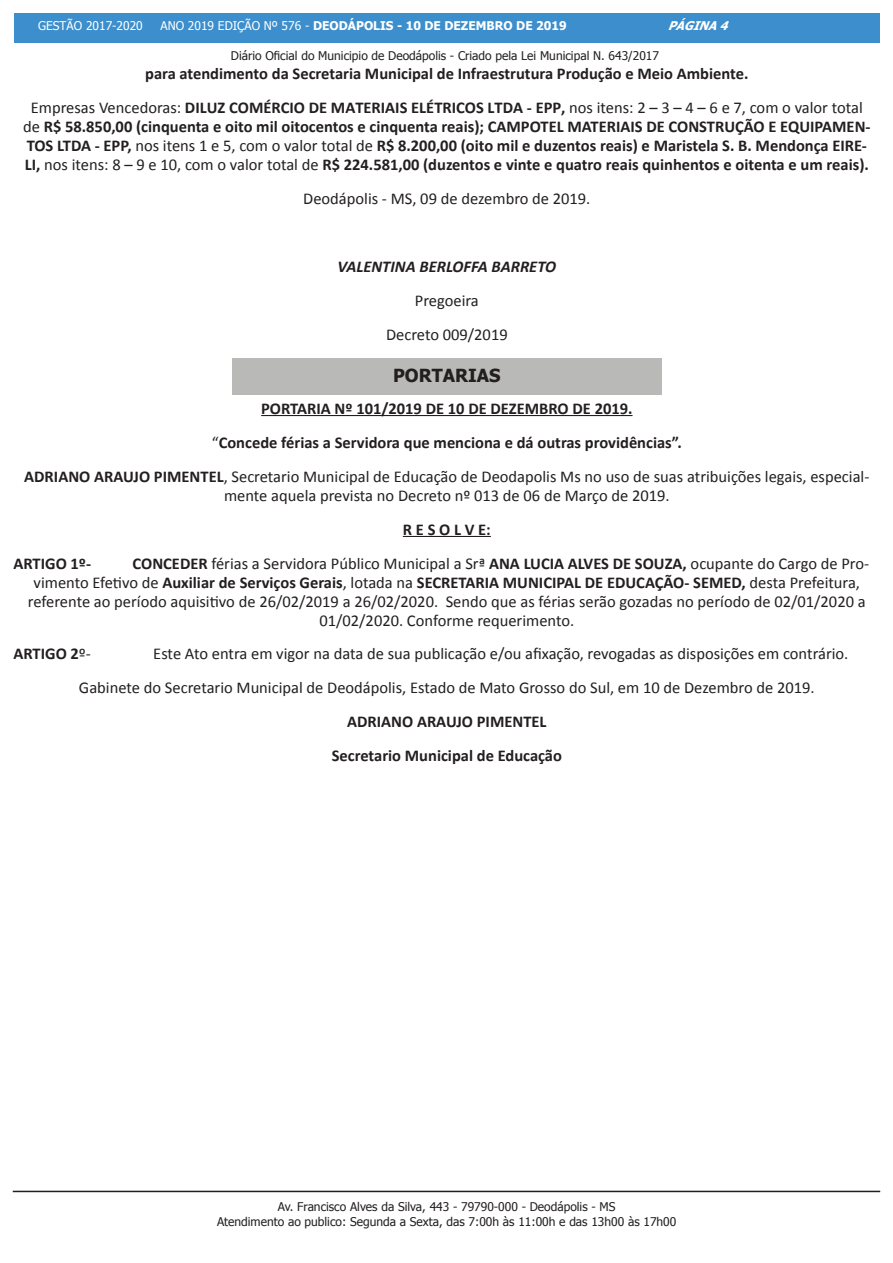
<style>
.page{position:relative;width:893px;height:1263px;background:#fff}
.page>*{position:absolute;margin:0;border:0;box-sizing:border-box;transform-origin:0 0}
.t1{font:700 18px "Tahoma";color:#231f20}
.t2{font:700 16.5px/18.9px "Calibri";color:#231f20;text-align:center}
.t3{font:16.5px/18.9px "Calibri";color:#231f20;text-align:center}
.t4{font:italic 700 16.5px "Calibri";color:#231f20}
.t5{font:12px/14.4px "Tahoma";color:#231f20;text-align:center}
.t6{font:700 12px "Tahoma";color:#fff}
.t7{font:12px "Tahoma";color:#fff}
.t8{font:italic 700 12px "Tahoma";color:#fff}
.s1{font-weight:400}
.s2{font-weight:700}
</style>
<div class="page">
<div style="left:14px;top:14px;width:865px;height:29px;background:#3c8ecc"></div>
<hr style="left:13px;top:1191px;width:867px;height:1px;background:#231f20">
<hr style="left:261px;top:415px;width:372px;height:1px;background:#231f20">
<hr style="left:403px;top:536px;width:88px;height:1px;background:#231f20">
<div style="left:232px;top:359px;width:430px;height:36px;background:#b9b9b8"></div>
<p class="t7" style="left:38px;top:18px;width:106px">GESTÃO 2017-2020</p>
<p class="t6" style="left:161px;top:17px;width:408px"><span class="s1">ANO 2019 EDIÇÃO Nº 576 -</span> DEODÁPOLIS - 10 DE DEZEMBRO DE 2019</p>
<p class="t8" style="left:668px;top:17px;width:68px">PÁGINA4</p>
<p class="t5" style="left:231px;top:49px;width:430px">Diário Oficial do Municipio de Deodápolis - Criado pela Lei Municipal N. 643/2017</p>
<p class="t2" style="left:145px;top:64px;width:605px">para atendimento da Secretaria Municipal de Infraestrutura Produção e Meio Ambiente.</p>
<p class="t2" style="left:23px;top:98px;width:849px"><span class="s1">Empresas Vencedoras:</span> DILUZ COMÉRCIO DE MATERIAIS ELÉTRICOS LTDA - EPP, <span class="s1">nos itens: 2 – 3 – 4 – 6 e 7, com o valor total de</span> R$ 58.850,00 (cinquenta e oito mil oitocentos e cinquenta reais); CAMPOTEL MATERIAIS DE CONSTRUÇÃO E EQUIPAMEN-TOS LTDA - EPP, <span class="s1">nos itens 1 e 5, com o valor total de</span> R$ 8.200,00 (oito mil e duzentos reais) e Maristela S. B. Mendonça EIRE-LI, <span class="s1">nos itens: 8 – 9 e 10, com o valor total de</span> R$ 224.581,00 (duzentos e vinte e quatro reais quinhentos e oitenta e um reais).</p>
<p class="t3" style="left:303px;top:189px;width:289px">Deodápolis - MS, 09 de dezembro de 2019.</p>
<p class="t4" style="left:337px;top:255px;width:220px">VALENTINA BERLOFFA BARRETO</p>
<p class="t3" style="left:415px;top:291px;width:65px">Pregoeira</p>
<p class="t3" style="left:386px;top:325px;width:123px">Decreto 009/2019</p>
<p class="t1" style="left:393px;top:363px;width:109px">PORTARIAS</p>
<p class="t2" style="left:261px;top:398px;width:373px">PORTARIA Nº 101/2019 DE 10 DE DEZEMBRO DE 2019.</p>
<p class="t2" style="left:212px;top:432px;width:472px"><span class="s1">“</span>Concede férias a Servidora que menciona e dá outras providências”.</p>
<p class="t3" style="left:24px;top:466px;width:847px"><span class="s2">ADRIANO ARAUJO PIMENTEL</span>, Secretario Municipal de Educação de Deodapolis Ms no uso de suas atribuições legais, especial&shy;mente aquela prevista no Decreto nº 013 de 06 de Março de 2019.</p>
<p class="t2" style="left:403px;top:519px;width:90px">R E S O L V E:</p>
<p class="t2" style="left:14px;top:553px;width:79px">ARTIGO 1º-</p>
<p class="t3" style="left:133px;top:553px;width:738px"><span class="s2">CONCEDER</span> férias a Servidora Público Municipal a Srª <span class="s2">ANA LUCIA ALVES DE SOUZA,</span> ocupante do Cargo de Pro-</p>
<p class="t2" style="left:34px;top:572px;width:828px"><span class="s1">vimento Efetivo de</span> Auxiliar de Serviços Gerais<span class="s1">, lotada na</span> SECRETARIA MUNICIPAL DE EDUCAÇÃO- SEMED, <span class="s1">desta Prefeitura,</span></p>
<p class="t3" style="left:28px;top:591px;width:839px">referente ao período aquisitivo de 26/02/2019 a 26/02/2020. Sendo que as férias serão gozadas no período de 02/01/2020 a</p>
<p class="t3" style="left:319px;top:610px;width:256px">01/02/2020. Conforme requerimento.</p>
<p class="t2" style="left:14px;top:644px;width:79px">ARTIGO 2<span class="s1">º-</span></p>
<p class="t3" style="left:153px;top:644px;width:697px">Este Ato entra em vigor na data de sua publicação e/ou afixação, revogadas as disposições em contrário.</p>
<p class="t3" style="left:79px;top:678px;width:737px">Gabinete do Secretario Municipal de Deodápolis, Estado de Mato Grosso do Sul, em 10 de Dezembro de 2019.</p>
<p class="t2" style="left:347px;top:712px;width:201px">ADRIANO ARAUJO PIMENTEL</p>
<p class="t2" style="left:332px;top:746px;width:232px">Secretario Municipal de Educação</p>
<p class="t5" style="left:217px;top:1200px;width:461px">Av. Francisco Alves da Silva, 443 - 79790-000 - Deodápolis - MS<br>Atendimento ao publico: Segunda a Sexta, das 7:00h às 11:00h e das 13h00 às 17h00</p>
</div>
